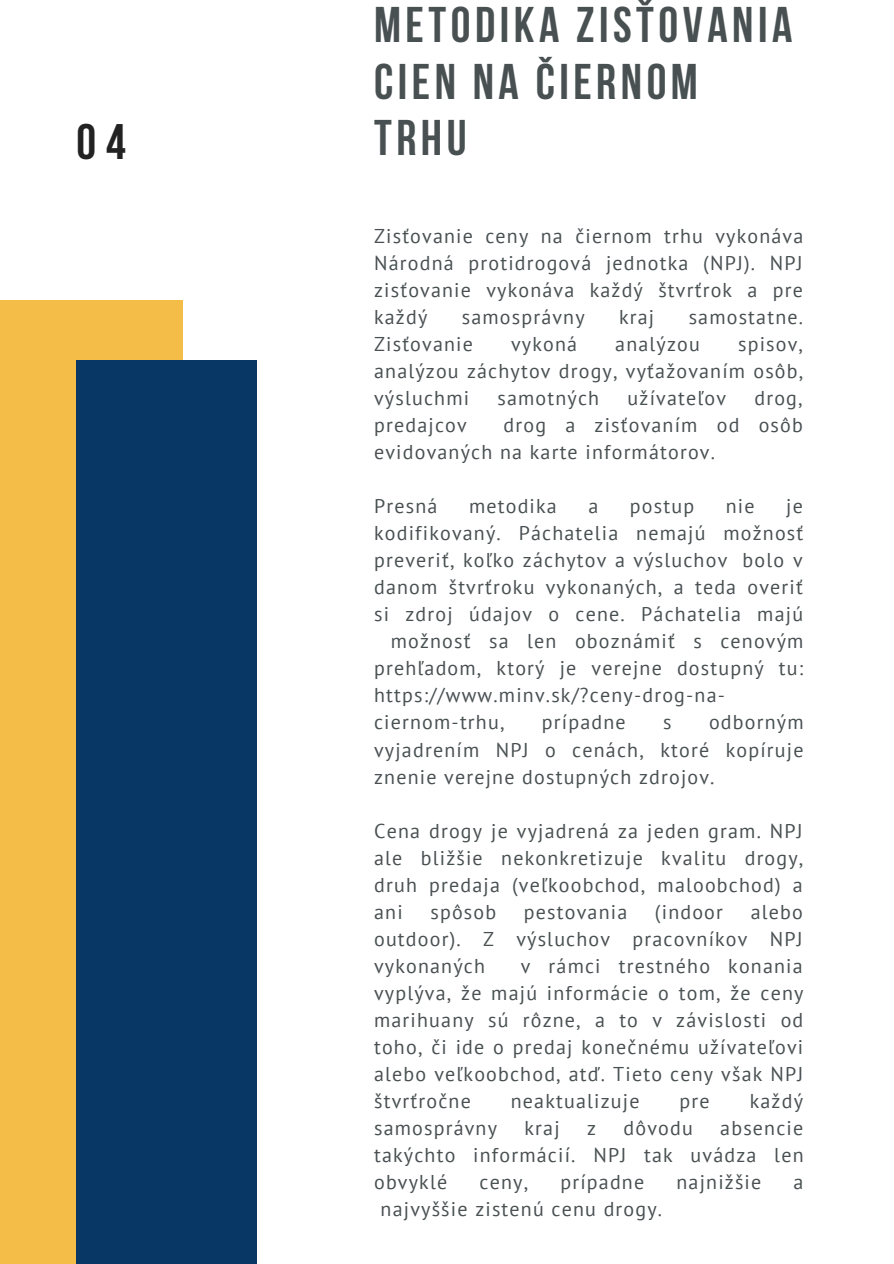
<style>
.page{position:relative;width:894px;height:1264px;background:#fff}
.page>*{position:absolute;margin:0;border:0;box-sizing:border-box;transform-origin:0 0}
.t1{font:700 49.95px/56.6px "Bebas Neue";letter-spacing:.09em;color:#495052}
.t2{font:700 49.65px "Bebas Neue";color:#222}
.t3{font:19.95px/27px "PT Sans";letter-spacing:.06em;color:#495052;text-align:justify}
</style>
<div class="page">
<div style="left:0;top:300px;width:182px;height:963px;background:#f3bd48"></div>
<div style="left:77px;top:360px;width:180px;height:903px;background:#093765"></div>
<p class="t2" style="left:77px;top:122px;width:51px">04</p>
<p class="t1" style="left:374px;top:1px;width:419px">METODIKA ZISŤOVANIA<br>CIEN NA ČIERNOM<br>TRHU</p>
<p class="t3" style="left:374px;top:222px;width:430px">Zisťovanie ceny na čiernom trhu vykonáva Národná protidrogová jednotka (NPJ). NPJ zisťovanie vykonáva každý štvrťrok a pre každý</p>
<p class="t3" style="left:461px;top:303px;width:124px">samosprávny</p>
<p class="t3" style="left:619px;top:303px;width:37px">kraj</p>
<p class="t3" style="left:688px;top:303px;width:116px">samostatne.</p>
<p class="t3" style="left:374px;top:330px;width:100px">Zisťovanie</p>
<p class="t3" style="left:511px;top:330px;width:67px">vykoná</p>
<p class="t3" style="left:615px;top:330px;width:86px">analýzou</p>
<p class="t3" style="left:374px;top:330px;width:430px;text-indent:364px">spisov, analýzou záchytov drogy, vyťažovaním osôb, výsluchmi</p>
<p class="t3" style="left:497px;top:384px;width:103px">samotných</p>
<p class="t3" style="left:627px;top:384px;width:100px">užívateľov</p>
<p class="t3" style="left:754px;top:384px;width:50px">drog,</p>
<p class="t3" style="left:374px;top:411px;width:430px;text-indent:129px">drog a zisťovaním od osôb evidovaných na karte informátorov.</p>
<p class="t3" style="left:374px;top:492px;width:65px">Presná</p>
<p class="t3" style="left:469px;top:492px;width:89px">metodika</p>
<p class="t3" style="left:588px;top:492px;width:11px">a</p>
<p class="t3" style="left:629px;top:492px;width:66px">postup</p>
<p class="t3" style="left:725px;top:492px;width:30px">nie</p>
<p class="t3" style="left:786px;top:492px;width:18px">je</p>
<p class="t3" style="left:374px;top:519px;width:430px">kodifikovaný. Páchatelia nemajú možnosť</p>
<p class="t3" style="left:374px;top:546px;width:430px">preveriť, koľko záchytov a výsluchov bolo v</p>
<p class="t3" style="left:374px;top:573px;width:430px">danom štvrťroku vykonaných, a teda overiť</p>
<p class="t3" style="left:374px;top:600px;width:430px">si zdroj údajov o cene. Páchatelia majú</p>
<p class="t3" style="left:390px;top:627px;width:414px">možnosť sa len oboznámiť s cenovým</p>
<p class="t3" style="left:374px;top:654px;width:430px">prehľadom, ktorý je verejne dostupný tu:</p>
<p class="t3" style="left:374px;top:681px;width:352px">https://www.minv.sk/?ceny-drog-na-</p>
<p class="t3" style="left:374px;top:708px;width:132px">ciernom-trhu,</p>
<p class="t3" style="left:541px;top:708px;width:85px">prípadne</p>
<p class="t3" style="left:663px;top:708px;width:10px">s</p>
<p class="t3" style="left:374px;top:411px;width:94px">predajcov</p>
<p class="t3" style="left:374px;top:708px;width:431px;text-indent:335px">odborným vyjadrením NPJ o cenách, ktoré kopíruje znenie verejne dostupných zdrojov.</p>
<p class="t3" style="left:374px;top:816px;width:431px">Cena drogy je vyjadrená za jeden gram. NPJ ale bližšie nekonkretizuje kvalitu drogy, druh predaja (veľkoobchod, maloobchod) a ani</p>
<p class="t3" style="left:430px;top:897px;width:67px">spôsob</p>
<p class="t3" style="left:524px;top:897px;width:105px">pestovania</p>
<p class="t3" style="left:654px;top:897px;width:69px">(indoor</p>
<p class="t3" style="left:374px;top:897px;width:430px;text-indent:376px">alebo outdoor). Z výsluchov pracovníkov NPJ vykonaných</p>
<p class="t3" style="left:374px;top:951px;width:431px;text-indent:146px">v rámci trestného konania vyplýva, že majú informácie o tom, že ceny marihuany sú rôzne, a to v závislosti od toho, či ide o predaj konečnému užívateľovi alebo veľkoobchod, atď. Tieto ceny však NPJ štvrťročne</p>
<p class="t3" style="left:510px;top:1087px;width:130px">neaktualizuje</p>
<p class="t3" style="left:679px;top:1087px;width:32px">pre</p>
<p class="t3" style="left:749px;top:1087px;width:55px">každý</p>
<p class="t3" style="left:374px;top:1114px;width:124px">samosprávny</p>
<p class="t3" style="left:524px;top:1114px;width:37px">kraj</p>
<p class="t3" style="left:587px;top:1114px;width:10px">z</p>
<p class="t3" style="left:623px;top:1114px;width:71px">dôvodu</p>
<p class="t3" style="left:374px;top:1114px;width:431px;text-indent:346px">absencie takýchto informácií. NPJ tak uvádza len obvyklé</p>
<p class="t3" style="left:479px;top:1168px;width:50px">ceny,</p>
<p class="t3" style="left:560px;top:1168px;width:85px">prípadne</p>
<p class="t3" style="left:676px;top:1168px;width:86px">najnižšie</p>
<p class="t3" style="left:793px;top:1168px;width:11px">a</p>
<p class="t3" style="left:380px;top:1195px;width:283px">najvyššie zistenú cenu drogy.</p>
</div>
